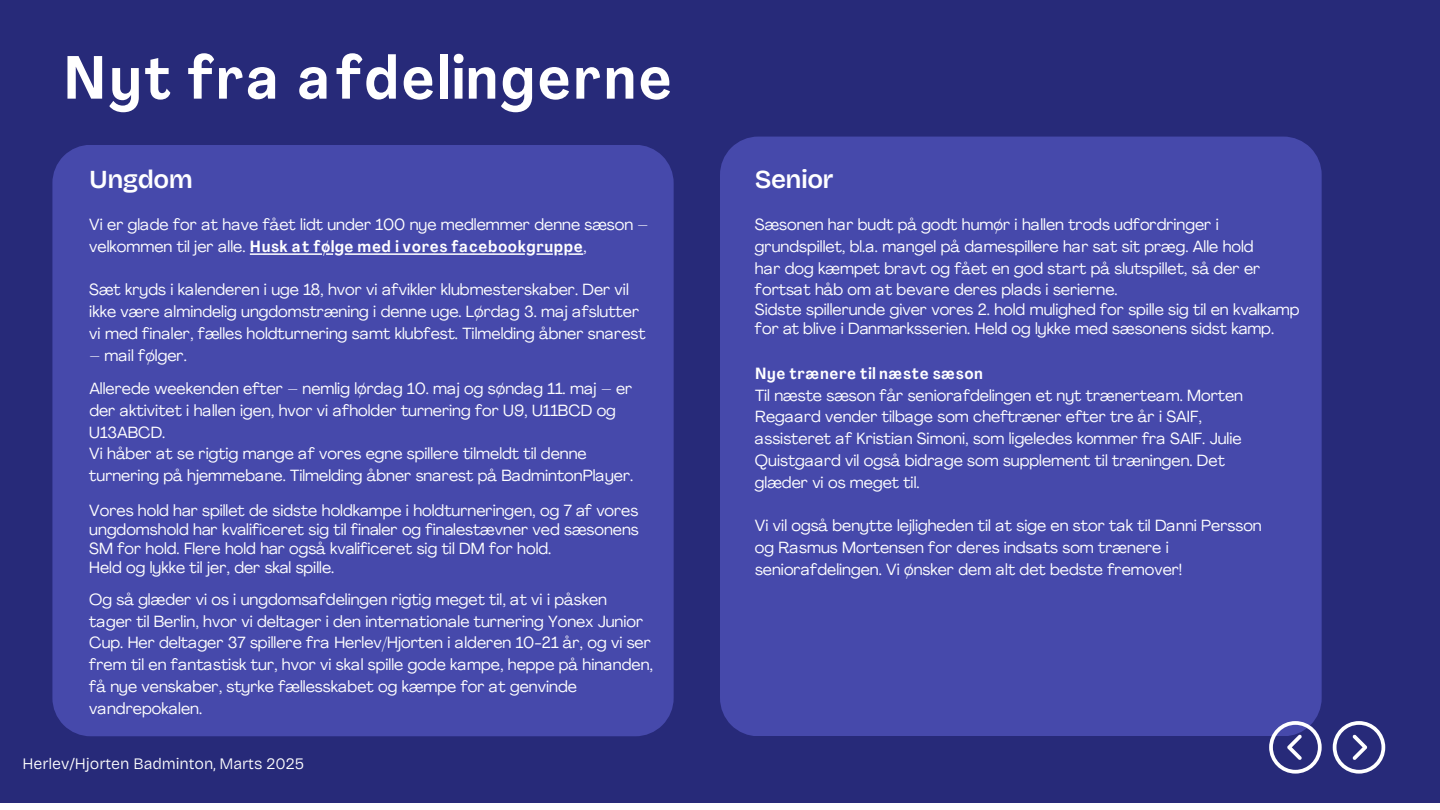
<style>
.page{position:relative;width:1440px;height:810px;background:#fff}
.page>*{position:absolute;margin:0;border:0;box-sizing:border-box;transform-origin:0 0}
.t1{font:700 60px "Agrandir Text";letter-spacing:.03em;color:#fff}
.t2{font:600 26px "Bricolage Grotesque";letter-spacing:-.025em;color:#fff}
.t3{font:16px/21.7px "Agrandir";color:#fff}
.t4{font:700 16px "Agrandir Text";letter-spacing:.03em;color:#fff}
.t5{font:300 16px "Bricolage Grotesque";letter-spacing:-.005em;color:#fff}
.s1{font-family:"Agrandir";font-weight:400}
</style>
<div class="page">
<div style="left:0;top:0;width:1440px;height:802px;background:#272a79"></div>
<div style="left:720px;top:137px;width:602px;height:599px;background:#4649ab"></div>
<div style="left:52px;top:145px;width:622px;height:591px;background:#4649ab"></div>
<svg style="left:536px;top:253px;width:47px;height:2px"></svg>
<hr style="left:345px;top:253px;width:180px;height:2px;background:#fff">
<svg style="left:326px;top:253px;width:7px;height:2px"></svg>
<hr style="left:250px;top:253px;width:72px;height:2px;background:#fff">
<svg style="left:1333px;top:721px;width:52px;height:53px"></svg>
<svg style="left:1269px;top:721px;width:53px;height:53px"></svg>
<h1 class="t1" style="left:63px;top:40px;width:610px">Nyt fra afdelingerne</h1>
<h2 class="t2" style="left:89px;top:158px;width:105px">Ungdom</h2>
<p class="t3" style="left:89px;top:214px;width:561px">Vi er glade for at have fået lidt under 100 nye medlemmer denne sæson –</p>
<p class="t4" style="left:89px;top:236px;width:499px"><span class="s1">velkommen til jer alle.</span> Husk at følge med i vores facebookgruppe<span class="s1">,</span></p>
<p class="t3" style="left:89px;top:279px;width:558px">Sæt kryds i kalenderen i uge 18, hvor vi afvikler klubmesterskaber. Der vil ikke være almindelig ungdomstræning i denne uge. Lørdag 3. maj afslutter vi med finaler, fælles holdturnering samt klubfest. Tilmelding åbner snarest</p>
<p class="t3" style="left:89px;top:338px;width:545px;line-height:33.5px">– mail følger.<br>Allerede weekenden efter – nemlig lørdag 10. maj og søndag 11. maj – er</p>
<p class="t3" style="left:89px;top:399px;width:546px">der aktivitet i hallen igen, hvor vi afholder turnering for U9, U11BCD og U13ABCD.<br>Vi håber at se rigtig mange af vores egne spillere tilmeldt til denne turnering på hjemmebane. Tilmelding åbner snarest på BadmintonPlayer.</p>
<p class="t3" style="left:89px;top:500px;width:551px;line-height:19.2px">Vores hold har spillet de sidste holdkampe i holdturneringen, og 7 af vores ungdomshold har kvalificeret sig til finaler og finalestævner ved sæsonens SM for hold. Flere hold har også kvalificeret sig til DM for hold.<br>Held og lykke til jer, der skal spille.</p>
<p class="t3" style="left:89px;top:588px;width:565px">Og så glæder vi os i ungdomsafdelingen rigtig meget til, at vi i påsken tager til Berlin, hvor vi deltager i den internationale turnering Yonex Junior Cup. Her deltager 37 spillere fra Herlev/Hjorten i alderen 10-21 år, og vi ser frem til en fantastisk tur, hvor vi skal spille gode kampe, heppe på hinanden, få nye venskaber, styrke fællesskabet og kæmpe for at genvinde vandrepokalen.</p>
<p class="t5" style="left:23px;top:751px;width:283px">Herlev/Hjorten Badminton, Marts 2025</p>
<h2 class="t2" style="left:755px;top:158px;width:80px">Senior</h2>
<p class="t3" style="left:755px;top:213px;width:507px">Sæsonen har budt på godt humør i hallen trods udfordringer i grundspillet, bl.a. mangel på damespillere har sat sit præg. Alle hold har dog kæmpet bravt og fået en god start på slutspillet, så der er fortsat håb om at bevare deres plads i serierne.</p>
<p class="t3" style="left:755px;top:299px;width:546px;line-height:19.2px">Sidste spillerunde giver vores 2. hold mulighed for spille sig til en kvalkamp for at blive i Danmarksserien. Held og lykke med sæsonens sidst kamp.</p>
<p class="t4" style="left:755px;top:363px;width:230px">Nye trænere til næste sæson</p>
<p class="t3" style="left:755px;top:384px;width:490px">Til næste sæson får seniorafdelingen et nyt trænerteam. Morten Regaard vender tilbage som cheftræner efter tre år i SAIF, assisteret af Kristian Simoni, som ligeledes kommer fra SAIF. Julie Quistgaard vil også bidrage som supplement til træningen. Det glæder vi os meget til.</p>
<p class="t3" style="left:755px;top:514px;width:508px">Vi vil også benytte lejligheden til at sige en stor tak til Danni Persson og Rasmus Mortensen for deres indsats som trænere i seniorafdelingen. Vi ønsker dem alt det bedste fremover!</p>
</div>
